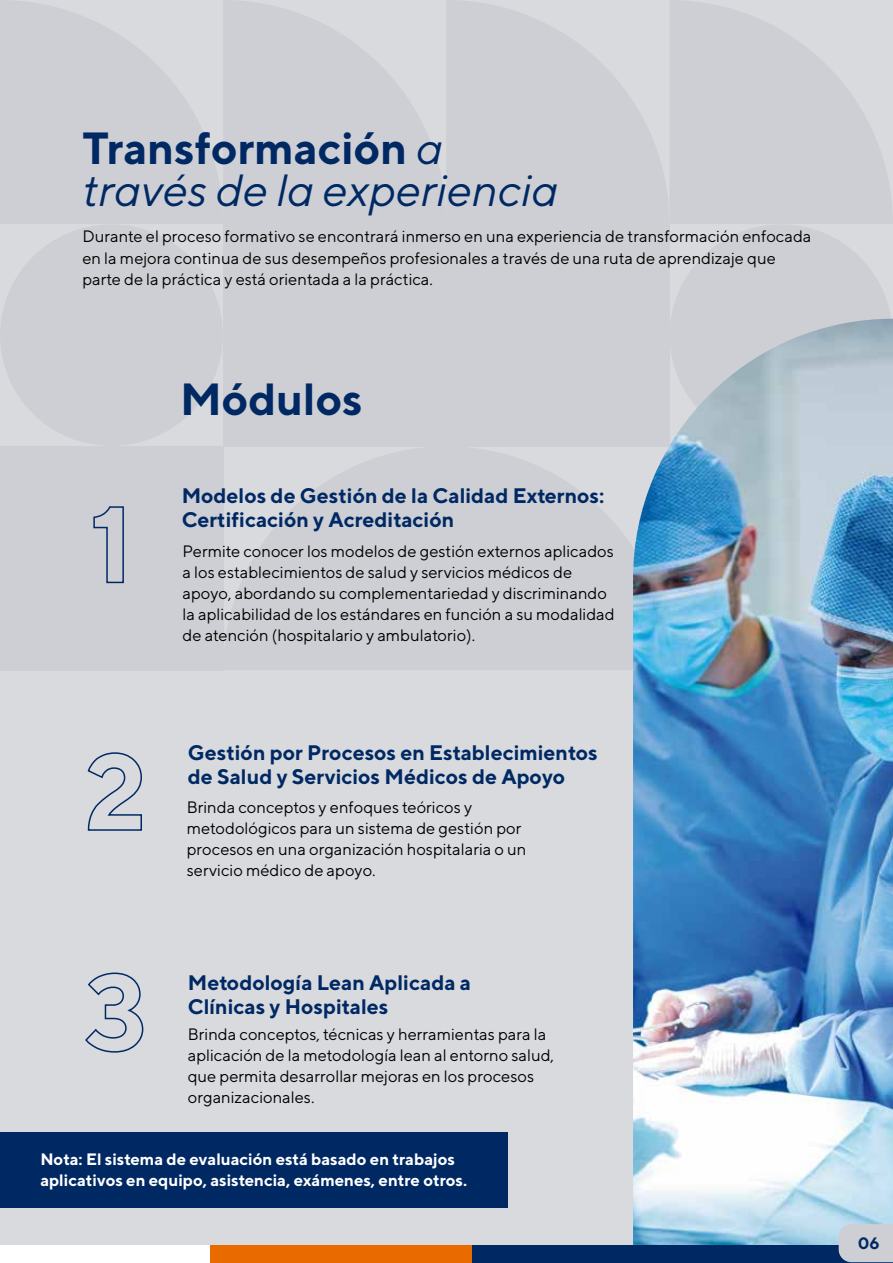
<style>
.page{position:relative;width:893px;height:1263px;background:#fff}
.page>*{position:absolute;margin:0;border:0;box-sizing:border-box;transform-origin:0 0}
.t1{font:italic 45px/42px "TT Norms";color:#002964}
.t2{font:700 45px "TT Norms";color:#002964}
.t3{font:700 21px/24px "TT Norms";color:#002964}
.t4{font:16.5px/21px "TT Norms";color:#020101}
.t5{font:700 16.5px/21px "TT Norms";color:#fff}
.t6{font:700 16.5px "TT Norms";color:#002964}
.s1{font-weight:700;font-style:normal}
</style>
<div class="page">
<div style="left:0;top:0;width:893px;height:1262px;background:#d8dade"></div>
<svg style="left:223px;top:446px;width:410px;height:224px;fill:#cecfd4"></svg>
<div style="left:0;top:446px;width:223px;height:224px;background:#cecfd4"></div>
<svg style="left:0;top:0;width:223px;height:223px;fill:#cecfd4"></svg>
<svg style="left:224px;top:0;width:222px;height:223px;fill:#cecfd4"></svg>
<svg style="left:447px;top:0;width:222px;height:223px;fill:#cecfd4"></svg>
<div style="left:0;top:224px;width:223px;height:222px;background:#cecfd4;border-radius:50%"></div>
<svg style="left:670px;top:0;width:222px;height:223px;fill:#cecfd4"></svg>
<div style="left:670px;top:224px;width:222px;height:222px;background:#cecfd4;border-radius:50%"></div>
<div style="left:223px;top:224px;width:447px;height:222px;background:#cecfd4"></div>
<svg style="left:93px;top:506px;width:31px;height:78px"></svg>
<svg style="left:87px;top:752px;width:55px;height:79px"></svg>
<svg style="left:85px;top:972px;width:59px;height:81px"></svg>
<img style="left:633px;top:318px;width:260px;height:926px">
<div style="left:0;top:1244px;width:211px;height:18px;background:#fff"></div>
<div style="left:211px;top:1244px;width:262px;height:18px;background:#e96b00"></div>
<div style="left:473px;top:1244px;width:420px;height:18px;background:#002964"></div>
<div style="left:839px;top:1223px;width:54px;height:38px;background:#cecfd4"></div>
<div style="left:0;top:1132px;width:507px;height:75px;background:#002964"></div>
<h1 class="t1" style="left:82px;top:126px;width:477px"><span class="s1">Transformación</span> a través de la experiencia</h1>
<p class="t4" style="left:82px;top:226px;width:730px">Durante el proceso formativo se encontrará inmerso en una experiencia de transformación enfocada en la mejora continua de sus desempeños profesionales a través de una ruta de aprendizaje que parte de la práctica y está orientada a la práctica.</p>
<h1 class="t2" style="left:180px;top:371px;width:184px">Módulos</h1>
<p class="t3" style="left:182px;top:482px;width:424px">Modelos de Gestión de la Calidad Externos:<br>Certificación y Acreditación</p>
<p class="t4" style="left:182px;top:540px;width:434px">Permite conocer los modelos de gestión externos aplicados a los establecimientos de salud y servicios médicos de apoyo, abordando su complementariedad y discriminando la aplicabilidad de los estándares en función a su modalidad de atención (hospitalario y ambulatorio).</p>
<p class="t3" style="left:188px;top:740px;width:411px">Gestión por Procesos en Establecimientos de Salud y Servicios Médicos de Apoyo</p>
<p class="t4" style="left:187px;top:796px;width:341px">Brinda conceptos y enfoques teóricos y metodológicos para un sistema de gestión por procesos en una organización hospitalaria o un servicio médico de apoyo.</p>
<p class="t3" style="left:188px;top:969px;width:285px">Metodología Lean Aplicada a<br>Clínicas y Hospitales</p>
<p class="t4" style="left:188px;top:1023px;width:368px">Brinda conceptos, técnicas y herramientas para la aplicación de la metodología lean al entorno salud, que permita desarrollar mejoras en los procesos organizacionales.</p>
<p class="t5" style="left:40px;top:1147px;width:428px">Nota: El sistema de evaluación está basado en trabajos aplicativos en equipo, asistencia, exámenes, entre otros.</p>
<p class="t6" style="left:858px;top:1232px;width:23px">06</p>
</div>
